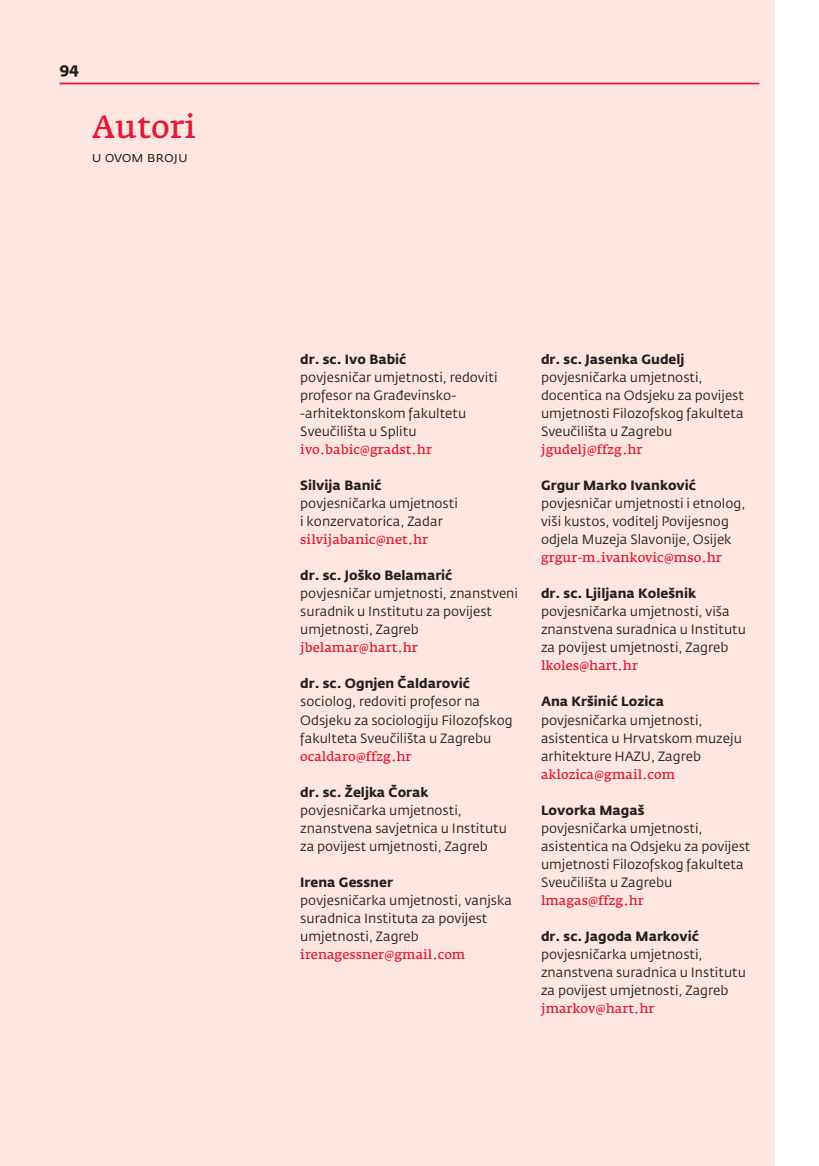
<style>
.page{position:relative;width:819px;height:1166px;background:#fff}
.page>*{position:absolute;margin:0;border:0;box-sizing:border-box;transform-origin:0 0}
.NASLOV_serif{font:600 31.5px "Fedra Serif A Std";color:#e51836}
.paginacija{font:700 15.75px "Fedra Sans Std";color:#231f20}
.NASLOV_serif-2{font:14.53px "Fedra Sans Std";letter-spacing:-.015em;color:#231f20}
.t1{font:13.3px/18px "Fedra Sans Std";color:#231f20}
.t2{font:700 13.3px "Fedra Sans Std";color:#231f20}
.t3{font:600 12.78px "Fedra Serif A Std";color:#e51836}
</style>
<div class="page">
<div style="left:0;top:0;width:774px;height:1166px;background:#fce6df"></div>
<hr style="left:60px;top:83px;width:699px;height:1px;background:#e51836">
<p class="paginacija" style="left:60px;top:58px;width:21px">94</p>
<p class="NASLOV_serif" style="left:92px;top:109px;width:106px">Autori</p>
<p class="NASLOV_serif-2" style="left:92px;top:148px;width:98px">u ovom broju</p>
<p class="t2" style="left:300px;top:351px;width:107px">dr. sc. Ivo Babić</p>
<p class="t1" style="left:300px;top:368px;width:199px">povjesničar umjetnosti, redoviti profesor na Građevinsko--arhitektonskom fakultetu<br>Sveučilišta u Splitu</p>
<p class="t3" style="left:300px;top:442px;width:133px">ivo.babic@gradst.hr</p>
<p class="t2" style="left:300px;top:477px;width:83px">Silvija Banić</p>
<p class="t1" style="left:300px;top:494px;width:159px">povjesničarka umjetnosti i konzervatorica, Zadar</p>
<p class="t3" style="left:300px;top:532px;width:129px">silvijabanic@net.hr</p>
<p class="t2" style="left:300px;top:567px;width:154px">dr. sc. Joško Belamarić</p>
<p class="t1" style="left:300px;top:585px;width:219px">povjesničar umjetnosti, znanstveni suradnik u Institutu za povijest umjetnosti, Zagreb</p>
<p class="t3" style="left:300px;top:640px;width:119px">jbelamar@hart.hr</p>
<p class="t2" style="left:300px;top:675px;width:171px">dr. sc. Ognjen Čaldarović</p>
<p class="t1" style="left:300px;top:693px;width:214px">sociolog, redoviti profesor na<br>Odsjeku za sociologiju Filozofskog fakulteta Sveučilišta u Zagrebu</p>
<p class="t3" style="left:300px;top:749px;width:113px">ocaldaro@ffzg.hr</p>
<p class="t2" style="left:300px;top:783px;width:130px">dr. sc. Željka Čorak</p>
<p class="t1" style="left:300px;top:801px;width:208px">povjesničarka umjetnosti, znanstvena savjetnica u Institutu za povijest umjetnosti, Zagreb</p>
<p class="t2" style="left:300px;top:874px;width:94px">Irena Gessner</p>
<p class="t1" style="left:300px;top:891px;width:213px">povjesničarka umjetnosti, vanjska suradnica Instituta za povijest umjetnosti, Zagreb</p>
<p class="t3" style="left:300px;top:947px;width:166px">irenagessner@gmail.com</p>
<p class="t2" style="left:541px;top:351px;width:145px">dr. sc. Jasenka Gudelj</p>
<p class="t1" style="left:541px;top:368px;width:204px">povjesničarka umjetnosti, docentica na Odsjeku za povijest umjetnosti Filozofskog fakulteta<br>Sveučilišta u Zagrebu</p>
<p class="t3" style="left:541px;top:442px;width:103px">jgudelj@ffzg.hr</p>
<p class="t2" style="left:541px;top:477px;width:156px">Grgur Marko Ivanković</p>
<p class="t1" style="left:541px;top:494px;width:206px">povjesničar umjetnosti i etnolog, viši kustos, voditelj Povijesnog odjela Muzeja Slavonije, Osijek</p>
<p class="t3" style="left:541px;top:550px;width:182px">grgur-m.ivankovic@mso.hr</p>
<p class="t2" style="left:541px;top:585px;width:156px">dr. sc. Ljiljana Kolešnik</p>
<p class="t1" style="left:541px;top:603px;width:206px">povjesničarka umjetnosti, viša znanstvena suradnica u Institutu za povijest umjetnosti, Zagreb</p>
<p class="t3" style="left:541px;top:658px;width:99px">lkoles@hart.hr</p>
<p class="t2" style="left:541px;top:693px;width:124px">Ana Kršinić Lozica</p>
<p class="t1" style="left:541px;top:711px;width:202px">povjesničarka umjetnosti, asistentica u Hrvatskom muzeju arhitekture HAZU, Zagreb</p>
<p class="t3" style="left:541px;top:767px;width:136px">aklozica@gmail.com</p>
<p class="t2" style="left:541px;top:802px;width:105px">Lovorka Magaš</p>
<p class="t1" style="left:541px;top:819px;width:211px">povjesničarka umjetnosti, asistentica na Odsjeku za povijest umjetnosti Filozofskog fakulteta<br>Sveučilišta u Zagrebu</p>
<p class="t3" style="left:541px;top:893px;width:104px">lmagas@ffzg.hr</p>
<p class="t2" style="left:541px;top:928px;width:159px">dr. sc. Jagoda Marković</p>
<p class="t1" style="left:541px;top:945px;width:206px">povjesničarka umjetnosti, znanstvena suradnica u Institutu za povijest umjetnosti, Zagreb</p>
<p class="t3" style="left:541px;top:1001px;width:115px">jmarkov@hart.hr</p>
</div>
